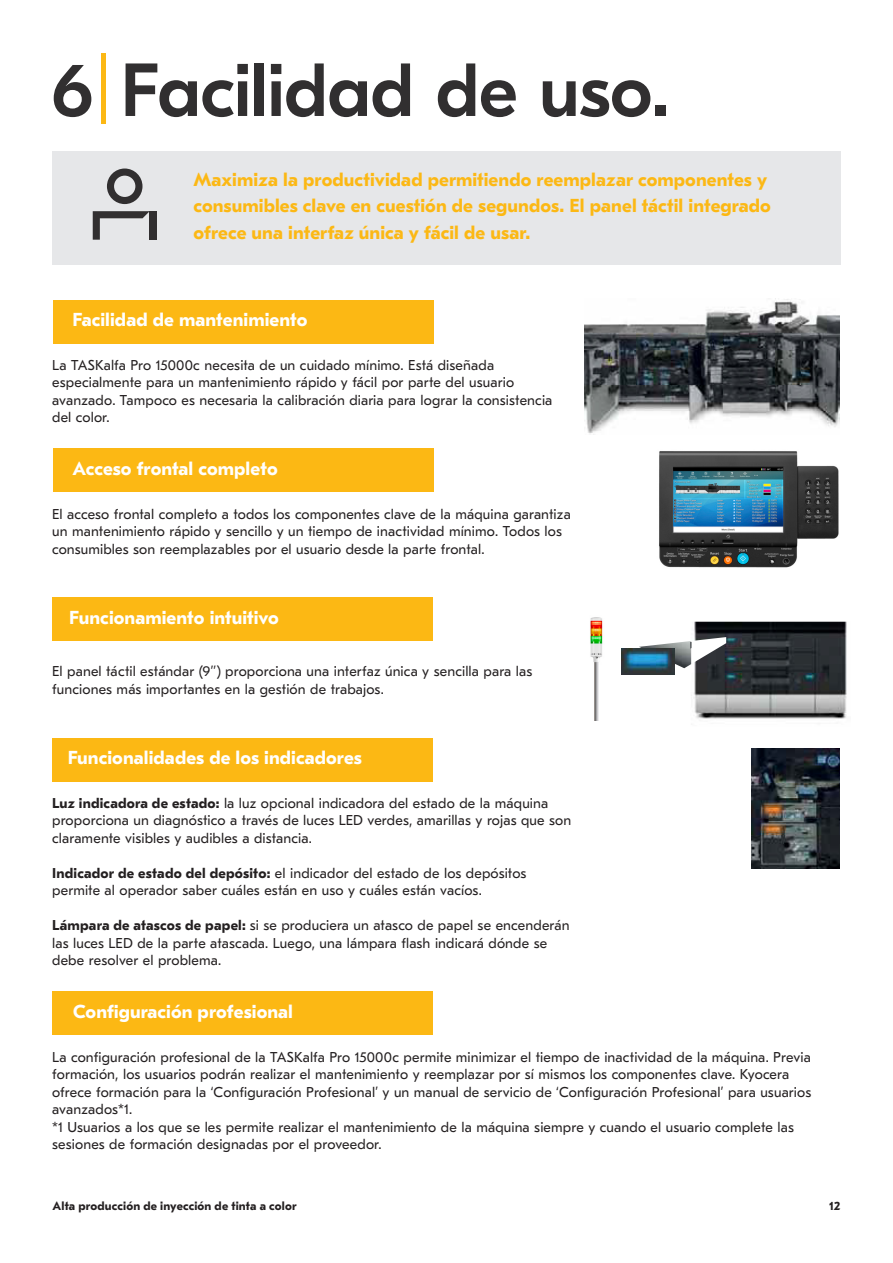
<style>
.page{position:relative;width:893px;height:1263px;background:#fff}
.page>*{position:absolute;margin:0;border:0;box-sizing:border-box;transform-origin:0 0}
.t1{font:500 75px "GT Eesti Pro Display";letter-spacing:-.01em;color:#312f30}
.t2{font:700 18.75px/26.2px "GT Eesti Pro Text";letter-spacing:.005em;color:#fcb814}
.t3{font:700 18.75px "GT Eesti Pro Text";letter-spacing:.005em;color:#fff}
.t4{font:14.25px/17.5px "GT Eesti Pro Text";letter-spacing:.01em;color:#231f20}
.t5{font:700 12px "GT Eesti Pro Text";letter-spacing:.015em;color:#231f20}
.s1{font-weight:700}
</style>
<div class="page">
<img style="left:659px;top:451px;width:180px;height:117px">
<div style="left:52px;top:151px;width:788px;height:114px;background:#e6e7e9"></div>
<div style="left:53px;top:300px;width:381px;height:44px;background:#fcb814"></div>
<div style="left:53px;top:449px;width:381px;height:43px;background:#fcb814"></div>
<div style="left:52px;top:597px;width:381px;height:44px;background:#fcb814"></div>
<div style="left:52px;top:738px;width:381px;height:43px;background:#fcb814"></div>
<div style="left:52px;top:991px;width:381px;height:44px;background:#fcb814"></div>
<svg style="left:93px;top:211px;width:57px;height:29px"></svg>
<div style="left:150px;top:211px;width:7px;height:29px;background:#312f30"></div>
<svg style="left:107px;top:168px;width:35px;height:36px"></svg>
<img style="left:585px;top:299px;width:254px;height:136px">
<img style="left:691px;top:622px;width:156px;height:97px">
<img style="left:639px;top:641px;width:52px;height:27px">
<img style="left:621px;top:649px;width:54px;height:25px">
<img style="left:752px;top:748px;width:87px;height:120px">
<div style="left:101px;top:53px;width:5px;height:71px;background:#fcb814"></div>
<img style="left:590px;top:617px;width:13px;height:103px">
<h1 class="t1" style="left:52px;top:50px;width:619px">6 Facilidad de uso.</h1>
<h2 class="t2" style="left:193px;top:167px;width:579px">Maximiza la productividad permitiendo reemplazar componentes y consumibles clave en cuestión de segundos. El panel táctil integrado ofrece una interfaz única y fácil de usar.</h2>
<h2 class="t3" style="left:72px;top:309px;width:237px">Facilidad de mantenimiento</h2>
<p class="t4" style="left:52px;top:356px;width:502px">La TASKalfa Pro 15000c necesita de un cuidado mínimo. Está diseñada especialmente para un mantenimiento rápido y fácil por parte del usuario avanzado. Tampoco es necesaria la calibración diaria para lograr la consistencia del color.</p>
<h2 class="t3" style="left:72px;top:458px;width:207px">Acceso frontal completo</h2>
<p class="t4" style="left:52px;top:505px;width:520px">El acceso frontal completo a todos los componentes clave de la máquina garantiza un mantenimiento rápido y sencillo y un tiempo de inactividad mínimo. Todos los consumibles son reemplazables por el usuario desde la parte frontal.</p>
<h2 class="t3" style="left:69px;top:607px;width:211px">Funcionamiento intuitivo</h2>
<p class="t4" style="left:52px;top:663px;width:482px">El panel táctil estándar (9’’) proporciona una interfaz única y sencilla para las funciones más importantes en la gestión de trabajos.</p>
<h2 class="t3" style="left:68px;top:747px;width:296px">Funcionalidades de los indicadores</h2>
<p class="t4" style="left:52px;top:794px;width:521px"><span class="s1">Luz indicadora de estado:</span> la luz opcional indicadora del estado de la máquina proporciona un diagnóstico a través de luces LED verdes, amarillas y rojas que son claramente visibles y audibles a distancia.</p>
<p class="t4" style="left:52px;top:864px;width:476px"><span class="s1">Indicador de estado del depósito:</span> el indicador del estado de los depósitos permite al operador saber cuáles están en uso y cuáles están vacíos.</p>
<p class="t4" style="left:52px;top:917px;width:519px"><span class="s1">Lámpara de atascos de papel:</span> si se produciera un atasco de papel se encenderán las luces LED de la parte atascada. Luego, una lámpara flash indicará dónde se debe resolver el problema.</p>
<h2 class="t3" style="left:73px;top:1001px;width:221px">Configuración profesional</h2>
<p class="t4" style="left:52px;top:1048px;width:761px">La configuración profesional de la TASKalfa Pro 15000c permite minimizar el tiempo de inactividad de la máquina. Previa formación, los usuarios podrán realizar el mantenimiento y reemplazar por sí mismos los componentes clave. Kyocera ofrece formación para la ‘Configuración Profesional’ y un manual de servicio de ‘Configuración Profesional’ para usuarios avanzados*1.<br>*1 Usuarios a los que se les permite realizar el mantenimiento de la máquina siempre y cuando el usuario complete las sesiones de formación designadas por el proveedor.</p>
<p class="t5" style="left:53px;top:1200px;width:245px">Alta producción de inyección de tinta a color</p>
<p class="t5" style="left:829px;top:1200px;width:13px">12</p>
</div>
